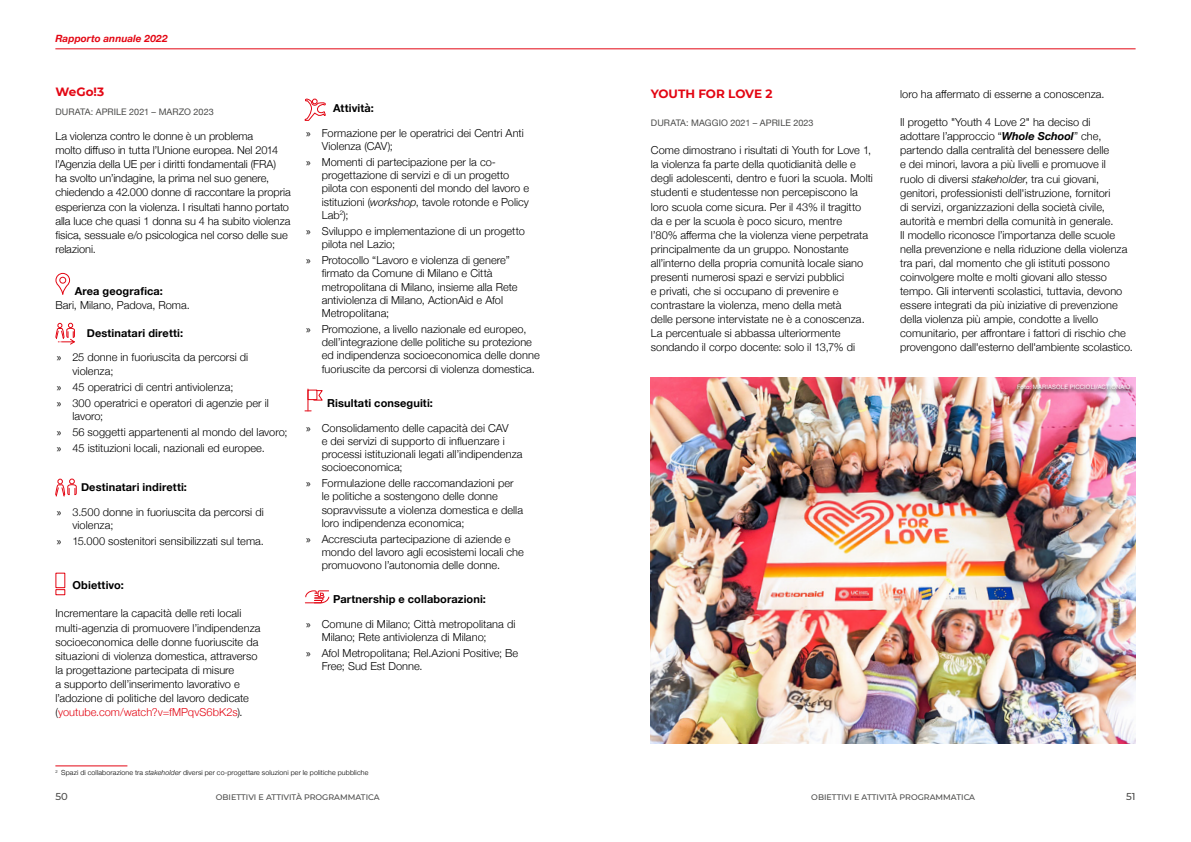
<style>
.page{position:relative;width:1191px;height:842px;background:#fff}
.page>*{position:absolute;margin:0;border:0;box-sizing:border-box;transform-origin:0 0}
.t1{font:700 12px "Montserrat";letter-spacing:-.005em;color:#e30613}
.t2{font:300 11px/14px "Helvetica Neue";letter-spacing:.005em;color:#000}
.t3{font:700 11px "Helvetica Neue";letter-spacing:.01em;color:#000}
.t4{font:italic 700 10px "Helvetica Neue";letter-spacing:.005em;color:#e30613}
.t5{font:500 10px "Montserrat";color:#4a4a49}
.t6{font:9px "Helvetica Neue";letter-spacing:.01em;color:#4a4a49}
.t7{font:500 8px "Montserrat";color:#4a4a49}
.t8{font:300 7px "Helvetica Neue";letter-spacing:.02em;color:#000}
.t9{font:6px "Helvetica Neue";letter-spacing:.02em;color:#fff}
.s1{font-family:"Myriad Pro";font-weight:400}
.s2{color:#e30613}
.s3{font-style:italic}
.s4{font-weight:700;font-style:italic}
</style>
<div class="page">
<img style="left:651px;top:378px;width:484px;height:366px">
<div style="left:1016px;top:384px;width:119px;height:10px;background:#000;opacity:.82"></div>
<hr style="left:55px;top:48px;width:1080px;height:1px;background:#e30613">
<svg style="left:55px;top:273px;width:15px;height:22px"></svg>
<div style="left:59px;top:277px;width:7px;height:7px;border:1px solid #e30613;border-radius:50%"></div>
<svg style="left:55px;top:323px;width:20px;height:22px"></svg>
<svg style="left:55px;top:479px;width:22px;height:17px"></svg>
<div style="left:56px;top:589px;width:9px;height:6px;border:1px solid #e30613"></div>
<hr style="left:55px;top:766px;width:72px;height:1px;background:#e30613">
<svg style="left:305px;top:98px;width:21px;height:23px"></svg>
<svg style="left:305px;top:389px;width:18px;height:22px"></svg>
<svg style="left:305px;top:590px;width:25px;height:13px"></svg>
<p class="t4" style="left:55px;top:31px;width:114px">Rapporto annuale 2022</p>
<p class="t1" style="left:55px;top:83px;width:50px">WeGo!3</p>
<p class="t6" style="left:55px;top:105px;width:160px">DURATA: APRILE 2021 – MARZO 2023</p>
<p class="t2" style="left:55px;top:129px;width:237px">La violenza contro le donne è un problema<br>molto diffuso in tutta l’Unione europea. Nel 2014 l’Agenzia della UE per i diritti fondamentali (FRA)<br>ha svolto un’indagine, la prima nel suo genere, chiedendo a 42.000 donne di raccontare la propria esperienza con la violenza. I risultati hanno portato alla luce che quasi 1 donna su 4 ha subito violenza fisica, sessuale e/o psicologica nel corso delle sue relazioni.</p>
<p class="t3" style="left:75px;top:282px;width:90px">Area geografica:</p>
<p class="t2" style="left:55px;top:297px;width:136px">Bari, Milano, Padova, Roma.</p>
<p class="t3" style="left:87px;top:324px;width:98px">Destinatari diretti:</p>
<p class="t2" style="left:72px;top:350px;width:177px;line-height:13.2px;text-indent:-16px"><span class="s1">»</span> 25 donne in fuoriuscita da percorsi di violenza;</p>
<p class="t2" style="left:57px;top:378px;width:213px;line-height:16px"><span class="s1">»</span> 45 operatrici di centri antiviolenza;<br><span class="s1">»</span> 300 operatrici e operatori di agenzie per il</p>
<p class="t2" style="left:57px;top:407px;width:232px;line-height:16px;text-indent:16px">lavoro;<br><span class="s1">»</span> 56 soggetti appartenenti al mondo del lavoro; <span class="s1">»</span> 45 istituzioni locali, nazionali ed europee.</p>
<p class="t3" style="left:81px;top:479px;width:107px">Destinatari indiretti:</p>
<p class="t2" style="left:72px;top:504px;width:193px;line-height:13.2px;text-indent:-16px"><span class="s1">»</span> 3.500 donne in fuoriuscita da percorsi di violenza;</p>
<p class="t2" style="left:57px;top:533px;width:209px"><span class="s1">»</span> 15.000 sostenitori sensibilizzati sul tema.</p>
<p class="t3" style="left:73px;top:577px;width:53px">Obiettivo:</p>
<p class="t2" style="left:55px;top:606px;width:207px">Incrementare la capacità delle reti locali multi-agenzia di promuovere l’indipendenza socioeconomica delle donne fuoriuscite da situazioni di violenza domestica, attraverso la progettazione partecipata di misure<br>a supporto dell’inserimento lavorativo e l’adozione di politiche del lavoro dedicate (<span class="s2">youtube.com/watch?v=fMPqvS6bK2s</span>).</p>
<p class="t3" style="left:333px;top:100px;width:42px">Attività:</p>
<p class="t2" style="left:322px;top:125px;width:204px;line-height:13.2px;text-indent:-16px"><span class="s1">»</span> Formazione per le operatrici dei Centri Anti<br>Violenza (CAV);</p>
<p class="t2" style="left:322px;top:155px;width:209px;line-height:13.2px;text-indent:-16px"><span class="s1">»</span> Momenti di partecipazione per la co&shy;progettazione di servizi e di un progetto pilota con esponenti del mondo del lavoro e istituzioni (<span class="s3">workshop</span>, tavole rotonde e Policy Lab<sup>2</sup>);</p>
<p class="t2" style="left:322px;top:224px;width:205px;line-height:13.2px;text-indent:-16px"><span class="s1">»</span> Sviluppo e implementazione di un progetto pilota nel Lazio;</p>
<p class="t2" style="left:322px;top:253px;width:197px;line-height:13.2px;text-indent:-16px"><span class="s1">»</span> Protocollo “Lavoro e violenza di genere” firmato da Comune di Milano e Città metropolitana di Milano, insieme alla Rete antiviolenza di Milano, ActionAid e Afol Metropolitana;</p>
<p class="t2" style="left:322px;top:322px;width:219px;line-height:13.2px;text-indent:-16px"><span class="s1">»</span> Promozione, a livello nazionale ed europeo, dell’integrazione delle politiche su protezione ed indipendenza socioeconomica delle donne fuoriuscite da percorsi di violenza domestica.</p>
<p class="t3" style="left:327px;top:394px;width:107px">Risultati conseguiti:</p>
<p class="t2" style="left:322px;top:420px;width:202px;line-height:13.2px;text-indent:-16px"><span class="s1">»</span> Consolidamento delle capacità dei CAV<br>e dei servizi di supporto di influenzare i processi istituzionali legati all’indipendenza socioeconomica;</p>
<p class="t2" style="left:322px;top:476px;width:203px;line-height:13.2px;text-indent:-16px"><span class="s1">»</span> Formulazione delle raccomandazioni per le politiche a sostengono delle donne sopravvissute a violenza domestica e della loro indipendenza economica;</p>
<p class="t2" style="left:322px;top:531px;width:204px;line-height:13.2px;text-indent:-16px"><span class="s1">»</span> Accresciuta partecipazione di aziende e mondo del lavoro agli ecosistemi locali che promuovono l’autonomia delle donne.</p>
<p class="t3" style="left:333px;top:591px;width:154px">Partnership e collaborazioni:</p>
<p class="t2" style="left:322px;top:617px;width:195px;line-height:13.2px;text-indent:-16px"><span class="s1">»</span> Comune di Milano; Città metropolitana di<br>Milano; Rete antiviolenza di Milano;</p>
<p class="t2" style="left:322px;top:646px;width:198px;line-height:13.2px;text-indent:-16px"><span class="s1">»</span> Afol Metropolitana; Rel.Azioni Positive; Be<br>Free; Sud Est Donne.</p>
<p class="t8" style="left:55px;top:767px;width:314px"><sup>2</sup> Spazi di collaborazione tra <span class="s3">stakeholder</span> diversi per co-progettare soluzioni per le politiche pubbliche</p>
<p class="t1" style="left:651px;top:85px;width:123px">YOUTH FOR LOVE 2</p>
<p class="t6" style="left:651px;top:116px;width:164px">DURATA: MAGGIO 2021 – APRILE 2023</p>
<p class="t2" style="left:651px;top:143px;width:224px">Come dimostrano i risultati di Youth for Love 1, la violenza fa parte della quotidianità delle e degli adolescenti, dentro e fuori la scuola. Molti studenti e studentesse non percepiscono la loro scuola come sicura. Per il 43% il tragitto da e per la scuola è poco sicuro, mentre<br>l’80% afferma che la violenza viene perpetrata principalmente da un gruppo. Nonostante all’interno della propria comunità locale siano presenti numerosi spazi e servizi pubblici<br>e privati, che si occupano di prevenire e contrastare la violenza, meno della metà<br>delle persone intervistate ne è a conoscenza.<br>La percentuale si abbassa ulteriormente sondando il corpo docente: solo il 13,7% di</p>
<p class="t2" style="left:900px;top:87px;width:206px">loro ha affermato di esserne a conoscenza.</p>
<p class="t2" style="left:900px;top:115px;width:234px">Il progetto "Youth 4 Love 2" ha deciso di adottare l’approccio “<span class="s4">Whole School</span>” che, partendo dalla centralità del benessere delle<br>e dei minori, lavora a più livelli e promuove il<br>ruolo di diversi <span class="s3">stakeholder</span>, tra cui giovani, genitori, professionisti dell'istruzione, fornitori<br>di servizi, organizzazioni della società civile, autorità e membri della comunità in generale.<br>Il modello riconosce l’importanza delle scuole nella prevenzione e nella riduzione della violenza tra pari, dal momento che gli istituti possono coinvolgere molte e molti giovani allo stesso tempo. Gli interventi scolastici, tuttavia, devono essere integrati da più iniziative di prevenzione della violenza più ampie, condotte a livello comunitario, per affrontare i fattori di rischio che provengono dall'esterno dell'ambiente scolastico.</p>
<p class="t9" style="left:1017px;top:383px;width:115px">Foto: MARIASOLE PICCIOLI/ACTIONAID</p>
<p class="t7" style="left:216px;top:791px;width:164px">OBI ETTIVI E ATTIVITÀ PROGRAMMATI CA</p>
<p class="t7" style="left:811px;top:791px;width:164px">OBI ETTIVI E ATTIVITÀ PROGRAMMATI CA</p>
<p class="t5" style="left:55px;top:789px;width:14px">50</p>
<p class="t5" style="left:1126px;top:789px;width:11px">51</p>
</div>
